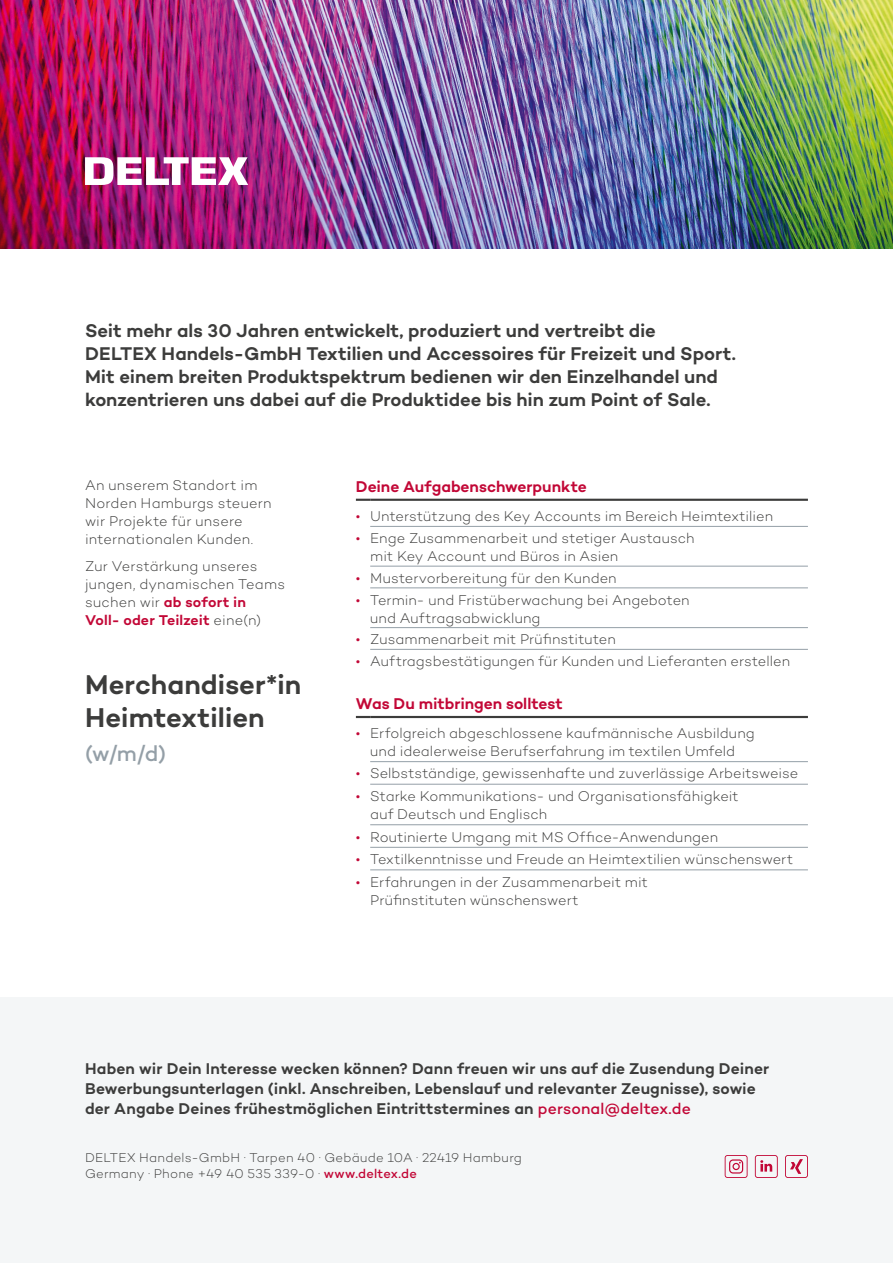
<style>
.page{position:relative;width:893px;height:1263px;background:#fff}
.page>*{position:absolute;margin:0;border:0;box-sizing:border-box;transform-origin:0 0}
.t1{font:600 27.75px "Campton";letter-spacing:-.005em;color:#3c3c3b}
.t2{font:500 22.2px "Campton";color:#949fa7}
.t3{font:600 18.75px "Campton";letter-spacing:-.005em;color:#3c3c3b}
.t4{font:600 15.9px/20.2px "Campton";letter-spacing:.005em;color:#3c3c3b}
.t5{font:600 15.9px "Campton";letter-spacing:-.005em;color:#c20736}
.t6{font:300 14.4px "Campton";letter-spacing:.005em;color:#3c3c3b}
.t7{font:600 14.4px "Campton";letter-spacing:.01em;color:#c20736}
.t8{font:300 14.4px "Campton";color:#c20736}
.t9{font:300 13.05px "Campton";letter-spacing:.02em;color:#3c3c3b}
.s1{font-weight:300;color:#3c3c3b}
.s2{font-weight:500;color:#c20736}
</style>
<div class="page">
<img style="left:0;top:0;width:893px;height:249px">
<img style="left:85px;top:157px;width:163px;height:28px">
<div style="left:0;top:997px;width:893px;height:266px;background:#f4f6f7"></div>
<hr style="left:370px;top:526px;width:438px;height:1px;background:#949fa7">
<hr style="left:370px;top:566px;width:438px;height:1px;background:#949fa7">
<hr style="left:370px;top:761px;width:438px;height:1px;background:#949fa7">
<hr style="left:370px;top:784px;width:438px;height:1px;background:#949fa7">
<hr style="left:370px;top:824px;width:438px;height:1px;background:#949fa7">
<hr style="left:370px;top:847px;width:438px;height:1px;background:#949fa7">
<hr style="left:370px;top:870px;width:438px;height:1px;background:#949fa7">
<svg style="left:356px;top:499px;width:14px;height:2px"></svg>
<hr style="left:370px;top:499px;width:438px;height:2px;background:#3c3c3b">
<svg style="left:356px;top:716px;width:14px;height:2px"></svg>
<hr style="left:370px;top:716px;width:438px;height:2px;background:#3c3c3b">
<hr style="left:370px;top:588px;width:438px;height:1px;background:#949fa7">
<hr style="left:370px;top:627px;width:438px;height:1px;background:#949fa7">
<hr style="left:370px;top:649px;width:438px;height:1px;background:#949fa7">
<svg style="left:785px;top:1155px;width:23px;height:23px"></svg>
<svg style="left:755px;top:1155px;width:23px;height:23px"></svg>
<svg style="left:725px;top:1155px;width:23px;height:23px"></svg>
<p class="t3" style="left:85px;top:318px;width:572px">Seit mehr als 30 Jahren entwickelt, produziert und vertreibt die</p>
<p class="t3" style="left:85px;top:341px;width:652px">DELTEX Handels-GmbH Textilien und Accessoires für Freizeit und Sport.</p>
<p class="t3" style="left:85px;top:364px;width:634px">Mit einem breiten Produktspektrum bedienen wir den Einzelhandel und</p>
<p class="t3" style="left:85px;top:387px;width:627px">konzentrieren uns dabei auf die Produktidee bis hin zum Point of Sale.</p>
<p class="t6" style="left:85px;top:477px;width:174px">An unserem Standort im</p>
<p class="t6" style="left:85px;top:495px;width:188px">Norden Hamburgs steuern</p>
<p class="t6" style="left:85px;top:513px;width:159px">wir Projekte für unsere</p>
<p class="t6" style="left:85px;top:531px;width:170px">internationalen Kunden.</p>
<p class="t6" style="left:85px;top:558px;width:174px">Zur Verstärkung unseres</p>
<p class="t6" style="left:85px;top:576px;width:202px">jungen, dynamischen Teams</p>
<p class="t7" style="left:85px;top:593px;width:163px"><span class="s1">suchen wir</span> ab sofort in</p>
<p class="t7" style="left:85px;top:611px;width:178px">Voll- oder Teilzeit <span class="s1">eine(n)</span></p>
<p class="t1" style="left:85px;top:667px;width:218px">Merchandiser*in</p>
<p class="t1" style="left:85px;top:700px;width:181px">Heimtextilien</p>
<p class="t2" style="left:85px;top:739px;width:83px">(w/m/d)</p>
<p class="t5" style="left:356px;top:476px;width:232px">Deine Aufgabenschwerpunkte</p>
<p class="t8" style="left:356px;top:507px;width:6px">•</p>
<p class="t6" style="left:370px;top:507px;width:404px">Unterstützung des Key Accounts im Bereich Heimtextilien</p>
<p class="t8" style="left:356px;top:529px;width:6px">•</p>
<p class="t6" style="left:370px;top:529px;width:326px">Enge Zusammenarbeit und stetiger Austausch</p>
<p class="t6" style="left:370px;top:547px;width:249px">mit Key Account und Büros in Asien</p>
<p class="t8" style="left:356px;top:569px;width:6px">•</p>
<p class="t6" style="left:370px;top:569px;width:248px">Mustervorbereitung für den Kunden</p>
<p class="t8" style="left:356px;top:591px;width:6px">•</p>
<p class="t6" style="left:370px;top:591px;width:321px">Termin- und Fristüberwachung bei Angeboten</p>
<p class="t6" style="left:370px;top:609px;width:172px">und Auftragsabwicklung</p>
<p class="t8" style="left:356px;top:631px;width:6px">•</p>
<p class="t6" style="left:370px;top:631px;width:247px">Zusammenarbeit mit Prüfinstituten</p>
<p class="t8" style="left:356px;top:652px;width:6px">•</p>
<p class="t6" style="left:370px;top:652px;width:421px">Auftragsbestätigungen für Kunden und Lieferanten erstellen</p>
<p class="t5" style="left:356px;top:693px;width:208px">Was Du mitbringen solltest</p>
<p class="t8" style="left:356px;top:724px;width:6px">•</p>
<p class="t6" style="left:370px;top:724px;width:386px">Erfolgreich abgeschlossene kaufmännische Ausbildung</p>
<p class="t6" style="left:370px;top:742px;width:367px">und idealerweise Berufserfahrung im textilen Umfeld</p>
<p class="t8" style="left:356px;top:765px;width:6px">•</p>
<p class="t6" style="left:370px;top:765px;width:430px">Selbstständige, gewissenhafte und zuverlässige Arbeitsweise</p>
<p class="t8" style="left:356px;top:787px;width:6px">•</p>
<p class="t6" style="left:370px;top:787px;width:370px">Starke Kommunikations- und Organisationsfähigkeit</p>
<p class="t6" style="left:370px;top:805px;width:178px">auf Deutsch und Englisch</p>
<p class="t8" style="left:356px;top:828px;width:6px">•</p>
<p class="t6" style="left:370px;top:828px;width:349px">Routinierte Umgang mit MS Office-Anwendungen</p>
<p class="t8" style="left:356px;top:850px;width:6px">•</p>
<p class="t6" style="left:370px;top:850px;width:424px">Textilkenntnisse und Freude an Heimtextilien wünschenswert</p>
<p class="t8" style="left:356px;top:873px;width:6px">•</p>
<p class="t6" style="left:370px;top:873px;width:279px">Erfahrungen in der Zusammenarbeit mit</p>
<p class="t6" style="left:370px;top:891px;width:210px">Prüfinstituten wünschenswert</p>
<p class="t4" style="left:85px;top:1057px;width:686px">Haben wir Dein Interesse wecken können? Dann freuen wir uns auf die Zusendung Deiner</p>
<p class="t4" style="left:85px;top:1078px;width:672px">Bewerbungsunterlagen (inkl. Anschreiben, Lebenslauf und relevanter Zeugnisse), sowie der Angabe Deines frühestmöglichen Eintrittstermines an <span class="s2">personal@deltex.de</span></p>
<p class="t9" style="left:85px;top:1150px;width:438px">DELTEX Handels-GmbH . Tarpen 40 . Gebäude 10A . 22419 Hamburg</p>
<p class="t9" style="left:85px;top:1165px;width:333px">Germany . Phone +49 40 535 339-0 . <span class="s2">www.deltex.de</span></p>
</div>
